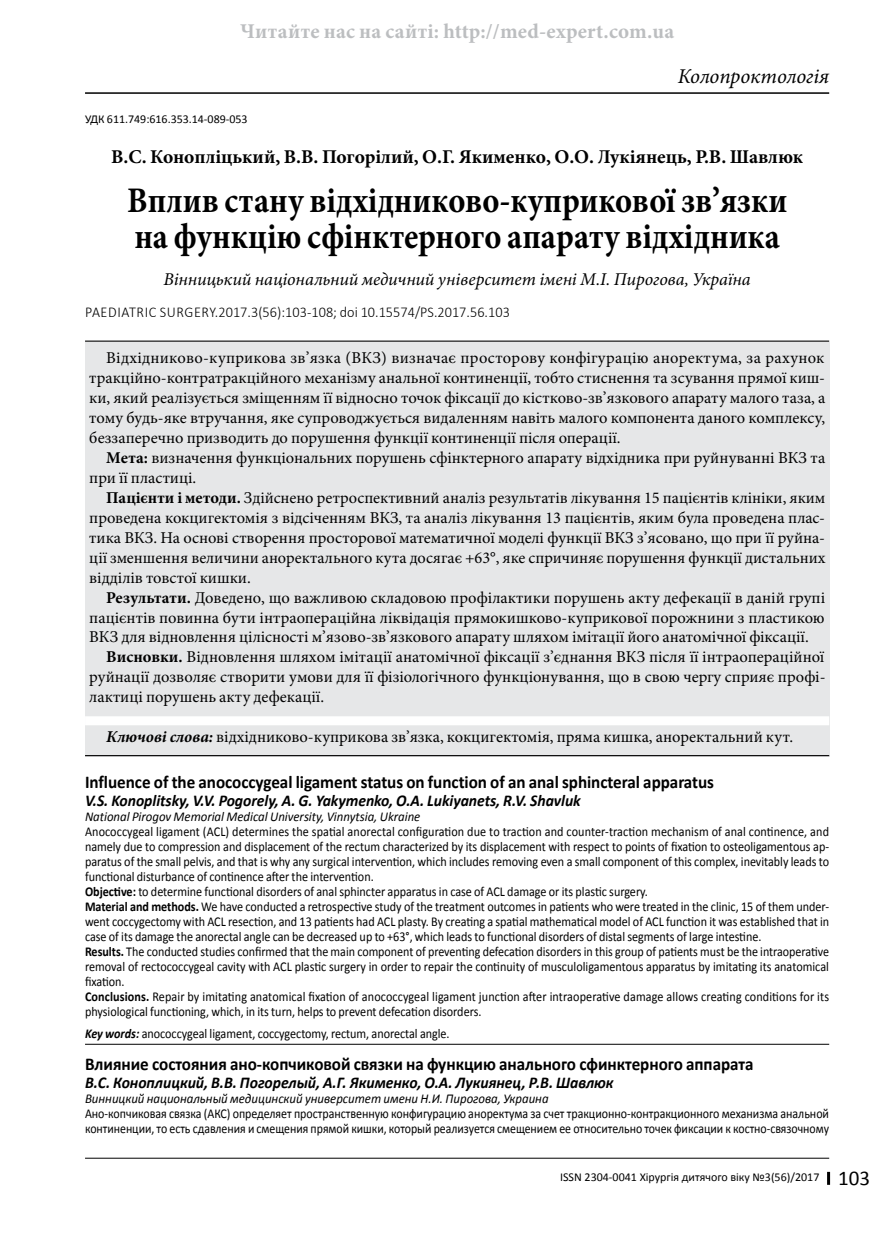
<style>
.page{position:relative;width:893px;height:1234px;background:#fff}
.page>*{position:absolute;margin:0;border:0;box-sizing:border-box;transform-origin:0 0}
.t1{font:700 36px/36px "Minion Pro";color:#000;scale:.9 1}
.t2{font:700 21px "Minion Pro";letter-spacing:.01em;color:#bcbec0}
.t3{font:italic 21px "Minion Pro";letter-spacing:-.005em;color:#000}
.t4{font:700 19.5px "Minion Pro";color:#000}
.t5{font:700 18px "Calibri";letter-spacing:-.005em;color:#000;scale:.95 1}
.t6{font:italic 18px "Minion Pro";color:#000}
.t7{font:16.5px/20px "Minion Pro";color:#000;text-align:justify}
.t8{font:italic 700 16.5px "Calibri";color:#000;scale:.95 1}
.t9{font:300 15px "Calibri";letter-spacing:.005em;color:#000;scale:.95 1}
.t10{font:13.5px/15px "Calibri";color:#000;scale:.9 1}
.t11{font:13.5px/15px "Calibri";color:#000;scale:.89 1}
.t12{font:italic 13.5px "Calibri";color:#000;scale:.95 1}
.t13{font:12px "Calibri";color:#000}
.s1{font-weight:700}
.s2{font-weight:700;font-style:italic}
.s3{font-size:21px}
</style>
<div class="page">
<hr style="left:85px;top:92px;width:744px;height:2px;background:#000">
<svg style="left:827px;top:1171px;width:3px;height:13px"></svg>
<hr style="left:85px;top:1157px;width:744px;height:1px;background:#000">
<div style="left:85px;top:342px;width:744px;height:414px;background:#e6e7e8"></div>
<hr style="left:85px;top:340px;width:744px;height:1px;background:#000">
<div style="left:85px;top:716px;width:744px;height:9px;background:#fff"></div>
<hr style="left:85px;top:755px;width:744px;height:1px;background:#000">
<hr style="left:85px;top:1043px;width:744px;height:1px;background:#000">
<h2 class="t2" style="left:240px;top:16px;width:436px">Читайте нас на сайті: http://med-expert.com.ua</h2>
<h2 class="t3" style="left:678px;top:62px;width:154px">Колопроктологія</h2>
<p class="t13" style="left:85px;top:112px;width:164px">УДК 611.749:616.353.14-089-053</p>
<h3 class="t4" style="left:111px;top:143px;width:693px">В.С. Конопліцький, В.В. Погорілий, О.Г. Якименко, О.О. Лукіянець, Р.В. Шавлюк</h3>
<h1 class="t1" style="left:127px;top:182px;width:735px">Вплив стану відхідниково-куприкової зв’язки на функцію сфінктерного апарату відхідника</h1>
<h3 class="t6" style="left:164px;top:267px;width:589px">Вінницький національний медичний університет імені М.І. Пирогова, Україна</h3>
<p class="t9" style="left:85px;top:303px;width:448px">PAEDIATRIC SURGERY.2017.3(56):103-108; DOI 10.15574/PS.2017.56.103</p>
<p class="t7" style="left:89px;top:348px;width:738px;text-indent:17px">Відхідниково-куприкова зв’язка (ВКЗ) визначає просторову конфігурацію аноректума, за рахунок тракційно-контратракційного механізму анальної континенції, тобто стиснення та зсування прямої киш&shy;ки, який реалізується зміщенням її відносно точок фіксації до кістково-зв’язкового апарату малого таза, а тому будь-яке втручання, яке супроводжується видаленням навіть малого компонента даного комплексу, беззаперечно призводить до порушення функції континенції після операції.</p>
<p class="t7" style="left:89px;top:447px;width:737px;text-indent:17px"><span class="s1">Мета:</span> визначення функціональних порушень сфінктерного апарату відхідника при руйнуванні ВКЗ та при її пластиці.</p>
<p class="t7" style="left:89px;top:487px;width:738px;text-indent:17px"><span class="s1">Пацієнти і методи.</span> Здійснено ретроспективний аналіз результатів лікування 15 пацієнтів клініки, яким проведена кокцигектомія з відсіченням ВКЗ, та аналіз лікування 13 пацієнтів, яким була проведена плас&shy;тика ВКЗ. На основі створення просторової математичної моделі функції ВКЗ з’ясовано, що при її руйна&shy;ції зменшення величини аноректального кута досягає +63°, яке спричиняє порушення функції дистальних відділів товстої кишки.</p>
<p class="t7" style="left:106px;top:587px;width:720px"><span class="s1">Результати.</span> Доведено, що важливою складовою профілактики порушень акту дефекації в даній групі</p>
<p class="t7" style="left:89px;top:607px;width:737px">пацієнтів повинна бути інтраопераційна ліквідація прямокишково-куприкової порожнини з пластикою</p>
<p class="t7" style="left:89px;top:627px;width:721px">ВКЗ для відновлення цілісності м’язово-зв’язкового апарату шляхом імітації його анатомічної фіксації.</p>
<p class="t7" style="left:106px;top:647px;width:720px"><span class="s1">Висновки.</span> Відновлення шляхом імітації анатомічної фіксації з’єднання ВКЗ після її інтраопераційної</p>
<p class="t7" style="left:89px;top:667px;width:738px">руйнації дозволяє створити умови для її фізіологічного функціонування, що в свою чергу сприяє профі-</p>
<p class="t7" style="left:89px;top:687px;width:236px">лактиці порушень акту дефекації.</p>
<p class="t7" style="left:106px;top:727px;width:688px"><span class="s2">Ключові слова:</span> відхідниково-куприкова зв’язка, кокцигектомія, пряма кишка, аноректальний кут.</p>
<h3 class="t5" style="left:85px;top:770px;width:664px">Influence of the anococcygeal ligament status on function of an anal sphincteral apparatus</h3>
<p class="t8" style="left:85px;top:789px;width:523px">V.S. Konoplitsky, V.V. Pogorely, А. G. Yakymenko, О.А. Lukiyanets, R.V. Shavluk</p>
<p class="t12" style="left:85px;top:807px;width:354px">National Pirogov Memorial Medical University, Vinnytsia, Ukraine</p>
<p class="t10" style="left:85px;top:823px;width:828px">Anococcygeal ligament (ACL) determines the spatial anorectal configuration due to traction and counter-traction mechanism of anal continence, and namely due to compression and displacement of the rectum characterized by its displacement with respect to points of fixation to osteoligamentous ap&shy;paratus of the small pelvis, and that is why any surgical intervention, which includes removing even a small component of this complex, inevitably leads to functional disturbance of continence after the intervention.<br><span class="s1">Objective:</span> to determine functional disorders of anal sphincter apparatus in case of ACL damage or its plastic surgery.<br><span class="s1">Material and methods.</span> We have conducted a retrospective study of the treatment outcomes in patients who were treated in the clinic, 15 of them under&shy;went coccygectomy with ACL resection, and 13 patients had ACL plasty. By creating a spatial mathematical model of ACL function it was established that in case of its damage the anorectal angle can be decreased up to +63°, which leads to functional disorders of distal segments of large intestine.<br><span class="s1">Results.</span> The conducted studies confirmed that the main component of preventing defecation disorders in this group of patients must be the intraoperative removal of rectococcygeal cavity with ACL plastic surgery in order to repair the continuity of musculoligamentous apparatus by imitating its anatomical fixation.<br><span class="s1">Conclusions.</span> Repair by imitating anatomical fixation of anococcygeal ligament junction after intraoperative damage allows creating conditions for its physiological functioning, which, in its turn, helps to prevent defecation disorders.</p>
<p class="t10" style="left:85px;top:1025px;width:407px"><span class="s2">Key words:</span> anococcygeal ligament, coccygectomy, rectum, anorectal angle.</p>
<h3 class="t5" style="left:85px;top:1052px;width:705px">Влияние состояния ано-копчиковой связки на функцию анального сфинктерного аппарата</h3>
<p class="t8" style="left:85px;top:1071px;width:558px">В.С. Коноплицкий, В.В. Погорелый, А.Г. Якименко, О.А. Лукиянец, Р.В. Шавлюк</p>
<p class="t12" style="left:85px;top:1089px;width:489px">Винницкий национальный медицинский университет имени Н.И. Пирогова, Украина</p>
<p class="t11" style="left:85px;top:1105px;width:837px">Ано-копчиковая связка (АКС) определяет пространственную конфигурацию аноректума за счет тракционно-контракционного механизма анальной континенции, то есть сдавления и смещения прямой кишки, который реализуется смещением ее относительно точек фиксации к костно-связочному</p>
<p class="t13" style="left:560px;top:1168px;width:312px">ISSN 2304-0041 Хірургія дитячого віку №3(56)/2017 <span class="s3">103</span></p>
</div>
